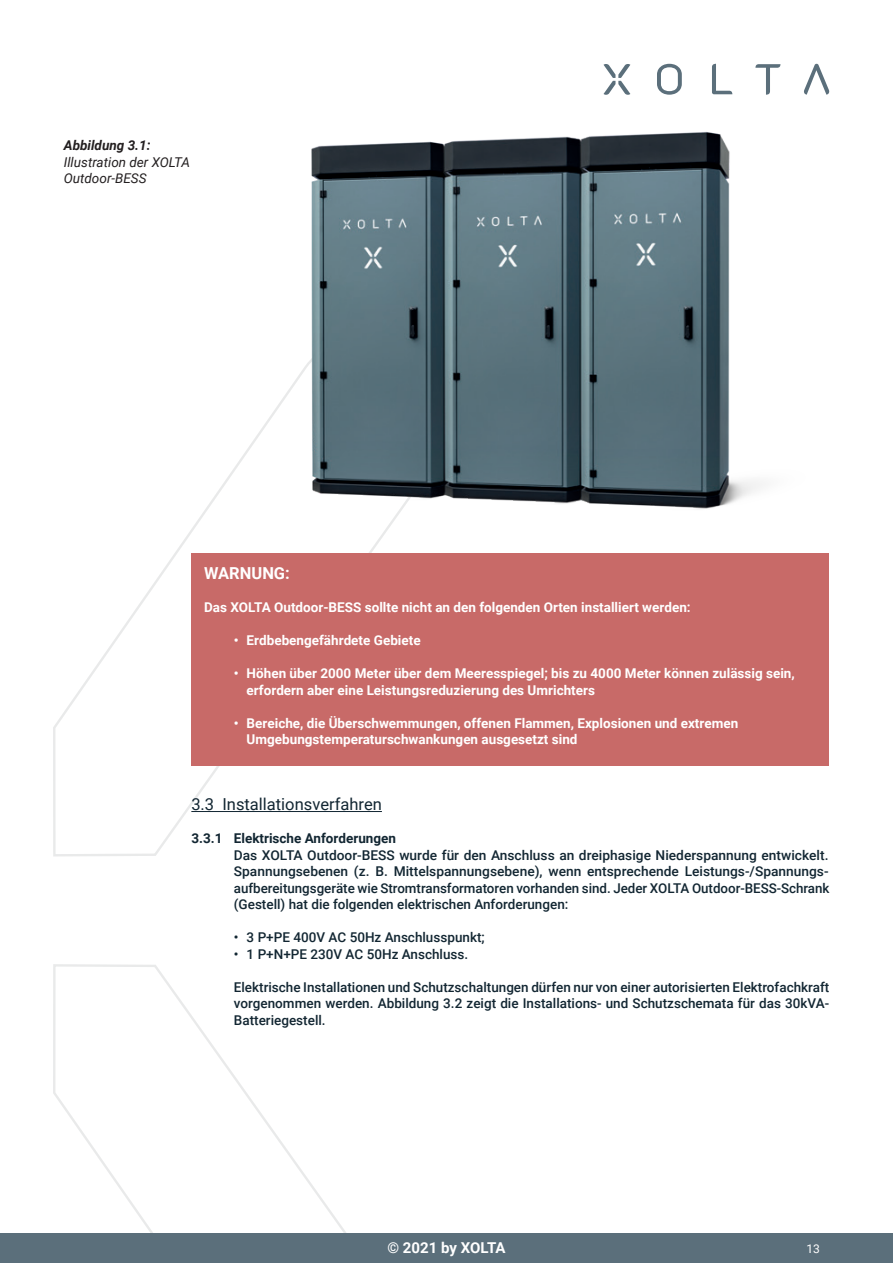
<style>
.page{position:relative;width:893px;height:1263px;background:#fff}
.page>*{position:absolute;margin:0;border:0;box-sizing:border-box;transform-origin:0 0}
.XOLTA_-_Table_text{font:16.5px "Roboto";color:#122632}
.XOLTA_-_Table_text-2{font:700 16.5px "Roboto";color:#fff}
.t1{font:700 15px "Roboto";color:#fff}
.XOLTA_-_Table_text-3{font:500 13.5px/16.5px "Roboto";color:#122632;text-align:justify}
.XOLTA_-_Table_text-4{font:700 13.5px "Roboto";color:#fff}
.XOLTA_-_Figur_text{font:italic 13.5px/16.5px "Roboto";color:#231f20}
.XOLTA_-_Table_text-5{font:700 13.5px "Roboto";color:#122632}
.XOLTA_-_Figur_text-2{font:italic 700 13.5px "Roboto";color:#231f20}
.t2{font:12px "Roboto";color:#fff}
</style>
<div class="page">
<svg style="left:53px;top:471px;width:466px;height:386px"></svg>
<svg style="left:53px;top:964px;width:293px;height:269px"></svg>
<div style="left:0;top:1233px;width:893px;height:30px;background:#5b6f7b"></div>
<svg style="left:712px;top:64px;width:20px;height:30px"></svg>
<svg style="left:755px;top:64px;width:25px;height:31px"></svg>
<svg style="left:804px;top:64px;width:25px;height:31px"></svg>
<svg style="left:603px;top:64px;width:27px;height:31px"></svg>
<svg style="left:657px;top:64px;width:25px;height:31px"></svg>
<div style="left:191px;top:553px;width:638px;height:212px;background:#c86a68"></div>
<hr style="left:191px;top:811px;width:191px;height:1px;background:#122632">
<img style="left:232px;top:132px;width:531px;height:398px">
<p class="XOLTA_-_Figur_text-2" style="left:64px;top:136px;width:88px">Abbildung 3.1:</p>
<p class="XOLTA_-_Figur_text" style="left:64px;top:153px;width:128px">Illustration der XOLTA<br>Outdoor-BESS</p>
<p class="XOLTA_-_Table_text-2" style="left:204px;top:562px;width:87px">WARNUNG:</p>
<p class="XOLTA_-_Table_text-4" style="left:204px;top:598px;width:488px">Das XOLTA Outdoor-BESS sollte nicht an den folgenden Orten installiert werden:</p>
<p class="XOLTA_-_Table_text-4" style="left:234px;top:631px;width:188px">• Erdbebengefährdete Gebiete</p>
<p class="XOLTA_-_Table_text-4" style="left:234px;top:664px;width:562px">• Höhen über 2000 Meter über dem Meeresspiegel; bis zu 4000 Meter können zulässig sein,</p>
<p class="XOLTA_-_Table_text-4" style="left:247px;top:680px;width:350px">erfordern aber eine Leistungsreduzierung des Umrichters</p>
<p class="XOLTA_-_Table_text-4" style="left:234px;top:713px;width:506px">• Bereiche, die Überschwemmungen, offenen Flammen, Explosionen und extremen</p>
<p class="XOLTA_-_Table_text-4" style="left:247px;top:730px;width:332px">Umgebungstemperaturschwankungen ausgesetzt sind</p>
<p class="XOLTA_-_Table_text" style="left:191px;top:793px;width:192px">3.3 Installationsverfahren</p>
<p class="XOLTA_-_Table_text-5" style="left:191px;top:829px;width:206px">3.3.1 Elektrische Anforderungen</p>
<p class="XOLTA_-_Table_text-3" style="left:234px;top:846px;width:597px">Das XOLTA Outdoor-BESS wurde für den Anschluss an dreiphasige Niederspannung entwickelt.<br>Spannungsebenen (z. B. Mittelspannungsebene), wenn entsprechende Leistungs-/Spannungs&shy;aufbereitungsgeräte wie Stromtransformatoren vorhanden sind. Jeder XOLTA Outdoor-BESS-Schrank (Gestell) hat die folgenden elektrischen Anforderungen:</p>
<p class="XOLTA_-_Table_text-3" style="left:234px;top:929px;width:252px">• 3 P+PE 400V AC 50Hz Anschlusspunkt;</p>
<p class="XOLTA_-_Table_text-3" style="left:234px;top:945px;width:236px">• 1 P+N+PE 230V AC 50Hz Anschluss.</p>
<p class="XOLTA_-_Table_text-3" style="left:234px;top:978px;width:597px">Elektrische Installationen und Schutzschaltungen dürfen nur von einer autorisierten Elektrofachkraft vorgenommen werden. Abbildung 3.2 zeigt die Installations- und Schutzschemata für das 30kVA-Batteriegestell.</p>
<p class="t1" style="left:387px;top:1237px;width:120px">© 2021 by XOLTA</p>
<p class="t2" style="left:806px;top:1240px;width:15px">13</p>
</div>
